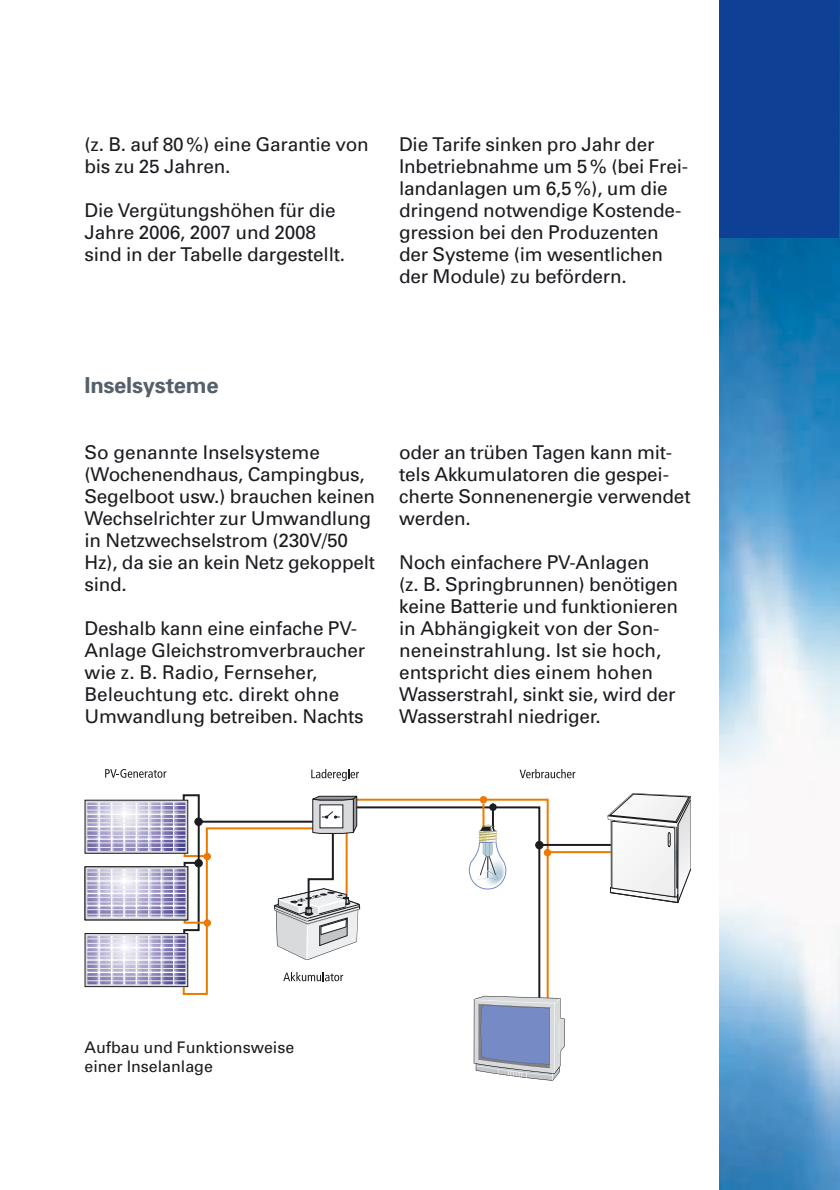
<style>
.page{position:relative;width:840px;height:1190px;background:#fff}
.page>*{position:absolute;margin:0;border:0;box-sizing:border-box;transform-origin:0 0}
.t1{font:700 22px "Univers";letter-spacing:-.01em;color:#55606b}
.t2{font:19px/22px "Univers";letter-spacing:-.01em;color:#1b1c20}
.t3{font:16px/19.2px "Univers";color:#1b1c20}
</style>
<div class="page">
<img style="left:719px;top:238px;width:120px;height:952px">
<div style="left:719px;top:0;width:120px;height:238px;background:#0e4096"></div>
<svg style="left:541px;top:798px;width:67px;height:198px"></svg>
<svg style="left:360px;top:796px;width:181px;height:210px"></svg>
<svg style="left:474px;top:996px;width:91px;height:85px;background:#a1abc9"></svg>
<hr style="left:539px;top:844px;width:72px;height:2px;background:#1b1c20">
<div style="left:535px;top:841px;width:8px;height:8px;background:#1b1c20;border:1px solid #1b1c20;border-radius:50%"></div>
<svg style="left:489px;top:803px;width:8px;height:8px"></svg>
<hr style="left:492px;top:803px;width:2px;height:29px;background:#1b1c20">
<div style="left:85px;top:933px;width:103px;height:54px;background:linear-gradient(to right,#dedfe3,#d5d6de);border:1px solid #1b1c20"></div>
<svg style="left:87px;top:936px;width:98px;height:48px"></svg>
<img style="left:112px;top:936px;width:70px;height:48px">
<hr style="left:87px;top:980px;width:98px;height:1px;background:#edeeef">
<hr style="left:87px;top:976px;width:98px;height:1px;background:#edeeef">
<hr style="left:87px;top:968px;width:98px;height:1px;background:#edeeef">
<hr style="left:87px;top:964px;width:98px;height:1px;background:#edeeef">
<hr style="left:87px;top:956px;width:98px;height:1px;background:#edeeef">
<hr style="left:87px;top:951px;width:98px;height:1px;background:#edeeef">
<hr style="left:87px;top:943px;width:98px;height:1px;background:#edeeef">
<hr style="left:87px;top:938px;width:98px;height:1px;background:#edeeef">
<div style="left:85px;top:866px;width:103px;height:54px;background:#d8dadc;border:1px solid #1b1c20"></div>
<svg style="left:87px;top:869px;width:98px;height:49px;background:#bfbbd7"></svg>
<hr style="left:87px;top:914px;width:98px;height:1px;background:#edeeef">
<hr style="left:87px;top:909px;width:98px;height:1px;background:#edeeef">
<hr style="left:87px;top:901px;width:98px;height:1px;background:#edeeef">
<hr style="left:87px;top:897px;width:98px;height:1px;background:#edeeef">
<hr style="left:87px;top:889px;width:98px;height:1px;background:#edeeef">
<hr style="left:87px;top:885px;width:98px;height:1px;background:#edeeef">
<hr style="left:87px;top:876px;width:98px;height:1px;background:#edeeef">
<hr style="left:87px;top:872px;width:98px;height:1px;background:#edeeef">
<div style="left:85px;top:800px;width:103px;height:54px;background:#d8dadc;border:1px solid #1b1c20"></div>
<svg style="left:87px;top:802px;width:98px;height:49px"></svg>
<img style="left:112px;top:802px;width:70px;height:49px">
<hr style="left:87px;top:847px;width:98px;height:1px;background:#edeeef">
<hr style="left:87px;top:842px;width:98px;height:1px;background:#edeeef">
<hr style="left:87px;top:835px;width:98px;height:1px;background:#edeeef">
<hr style="left:87px;top:830px;width:98px;height:1px;background:#edeeef">
<hr style="left:87px;top:822px;width:98px;height:1px;background:#edeeef">
<hr style="left:87px;top:818px;width:98px;height:1px;background:#edeeef">
<hr style="left:87px;top:810px;width:98px;height:1px;background:#edeeef">
<hr style="left:87px;top:805px;width:98px;height:1px;background:#edeeef">
<div style="left:480px;top:796px;width:7px;height:7px;background:#ee7900;border-radius:50%"></div>
<div style="left:544px;top:849px;width:7px;height:7px;background:#ee7900;border-radius:50%"></div>
<hr style="left:482px;top:803px;width:2px;height:29px;background:#ee7900">
<svg style="left:468px;top:824px;width:39px;height:71px"></svg>
<svg style="left:311px;top:769px;width:48px;height:12px"></svg>
<svg style="left:520px;top:769px;width:55px;height:9px"></svg>
<svg style="left:105px;top:769px;width:61px;height:9px"></svg>
<svg style="left:608px;top:793px;width:83px;height:110px"></svg>
<svg style="left:182px;top:794px;width:178px;height:201px"></svg>
<p class="t2" style="left:85px;top:135px;width:286px">(z. B. auf 80 %) eine Garantie von bis zu 25 Jahren.</p>
<p class="t2" style="left:85px;top:201px;width:262px">Die Vergütungshöhen für die<br>Jahre 2006, 2007 und 2008 sind in der Tabelle dargestellt.</p>
<p class="t2" style="left:399px;top:135px;width:290px">Die Tarife sinken pro Jahr der<br>Inbetriebnahme um 5 % (bei Frei&shy;landanlagen um 6,5 %), um die dringend notwendige Kostende&shy;gression bei den Produzenten der Systeme (im wesentlichen der Module) zu befördern.</p>
<p class="t1" style="left:85px;top:377px;width:136px">Inselsysteme</p>
<p class="t2" style="left:85px;top:443px;width:292px">So genannte Inselsysteme (Wochenendhaus, Campingbus,<br>Segelboot usw.) brauchen keinen<br>Wechselrichter zur Umwandlung in Netzwechselstrom (230V/50<br>Hz), da sie an kein Netz gekoppelt sind.</p>
<p class="t2" style="left:85px;top:619px;width:282px">Deshalb kann eine einfache PV-<br>Anlage Gleichstromverbraucher wie z. B. Radio, Fernseher,<br>Beleuchtung etc. direkt ohne<br>Umwandlung betreiben. Nachts</p>
<p class="t2" style="left:399px;top:443px;width:293px">oder an trüben Tagen kann mit&shy;tels Akkumulatoren die gespei&shy;cherte Sonnenenergie verwendet werden.</p>
<p class="t2" style="left:399px;top:553px;width:281px">Noch einfachere PV-Anlagen<br>(z. B. Springbrunnen) benötigen keine Batterie und funktionieren in Abhängigkeit von der Son&shy;neneinstrahlung. Ist sie hoch, entspricht dies einem hohen<br>Wasserstrahl, sinkt sie, wird der<br>Wasserstrahl niedriger.</p>
<p class="t3" style="left:85px;top:1039px;width:211px">Aufbau und Funktionsweise einer Inselanlage</p>
</div>
